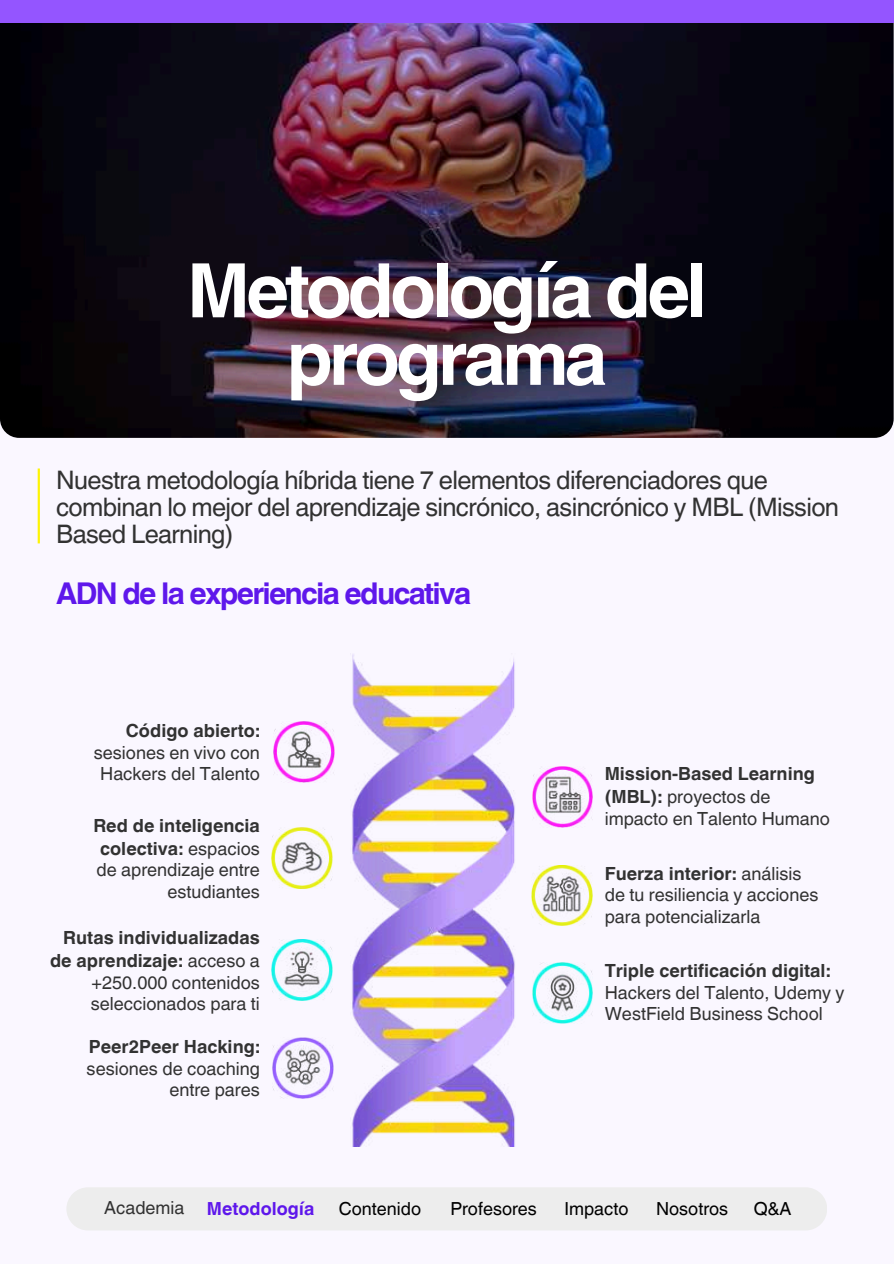
<style>
.page{position:relative;width:894px;height:1264px;background:#fff}
.page>*{position:absolute;margin:0;border:0;box-sizing:border-box;transform-origin:0 0}
.t1{font:700 75px/67.5px "Helvetica World";letter-spacing:-.055em;color:#fff;text-align:center}
.t2{font:700 30px "Helvetica World";letter-spacing:-.055em;color:#5e17eb}
.t3{font:25.5px/27px "Helvetica World";letter-spacing:-.025em;color:#323232}
.t4{font:18.15px/21.3px "Helvetica World";color:#323232}
.t5{font:700 18.15px/23.5px "Helvetica World";color:#323232;text-align:center}
.t6{font:18px "Helvetica World";color:#000}
.t7{font:700 18px "Helvetica World";color:#5e17eb}
.t8{font:18px "Helvetica World";color:#323232}
.s1{font-weight:400}
.s2{font-weight:700}
</style>
<div class="page">
<div style="left:0;top:0;width:893px;height:1263px;background:#faf7ff"></div>
<img style="left:0;top:22px;width:893px;height:416px">
<div style="left:0;top:0;width:893px;height:22px;background:#9455ff"></div>
<hr style="left:38px;top:468px;width:2px;height:75px;background:#fdf407">
<div style="left:66px;top:1187px;width:761px;height:43px;background:#ededed"></div>
<img style="left:352px;top:654px;width:163px;height:492px">
<img style="left:273px;top:721px;width:61px;height:61px">
<img style="left:272px;top:827px;width:60px;height:61px">
<img style="left:272px;top:939px;width:60px;height:61px">
<img style="left:272px;top:1037px;width:61px;height:61px">
<img style="left:532px;top:766px;width:60px;height:61px">
<img style="left:531px;top:865px;width:61px;height:61px">
<img style="left:532px;top:962px;width:60px;height:61px">
<h1 class="t1" style="left:187px;top:249px;width:521px">Metodología del programa</h1>
<h3 class="t3" style="left:56px;top:466px;width:784px">Nuestra metodología híbrida tiene 7 elementos diferenciadores que combinan lo mejor del aprendizaje sincrónico, asincrónico y MBL (Mission<br>Based Learning)</h3>
<h2 class="t2" style="left:56px;top:568px;width:416px">ADN de la experiencia educativa</h2>
<p class="t5" style="left:126px;top:717px;width:135px">Código abierto:</p>
<p class="t4" style="left:94px;top:741px;width:167px;text-align:center">sesiones en vivo con<br>Hackers del Talento</p>
<p class="t5" style="left:93px;top:811px;width:168px">Red de inteligencia colectiva: <span class="s1">espacios</span></p>
<p class="t4" style="left:96px;top:859px;width:165px;text-align:right">de aprendizaje entre estudiantes</p>
<p class="t5" style="left:50px;top:923px;width:211px;text-align:right">Rutas individualizadas de aprendizaje: <span class="s1">acceso a</span></p>
<p class="t4" style="left:91px;top:971px;width:170px">+250.000 contenidos seleccionados para ti</p>
<p class="t5" style="left:89px;top:1033px;width:172px">Peer2Peer Hacking:</p>
<p class="t4" style="left:87px;top:1057px;width:175px;text-align:right">sesiones de coaching entre pares</p>
<p class="t5" style="left:604px;top:759px;width:212px;text-align:left">Mission-Based Learning (MBL): <span class="s1">proyectos de</span></p>
<p class="t4" style="left:604px;top:807px;width:226px">impacto en Talento Humano</p>
<p class="t4" style="left:604px;top:863px;width:215px"><span class="s2">Fuerza interior:</span> análisis de tu resiliencia y acciones para potencializarla</p>
<p class="t5" style="left:604px;top:957px;width:227px">Triple certificación digital:</p>
<p class="t4" style="left:604px;top:981px;width:241px">Hackers del Talento, Udemy y<br>WestField Business School</p>
<p class="t8" style="left:104px;top:1197px;width:82px">Academia</p>
<p class="t7" style="left:207px;top:1194px;width:109px">Metodología</p>
<p class="t6" style="left:339px;top:1197px;width:84px">Contenido</p>
<p class="t6" style="left:450px;top:1197px;width:88px">Profesores</p>
<p class="t6" style="left:564px;top:1197px;width:65px">Impacto</p>
<p class="t6" style="left:656px;top:1197px;width:74px">Nosotros</p>
<p class="t6" style="left:753px;top:1197px;width:39px">Q&amp;A</p>
</div>
